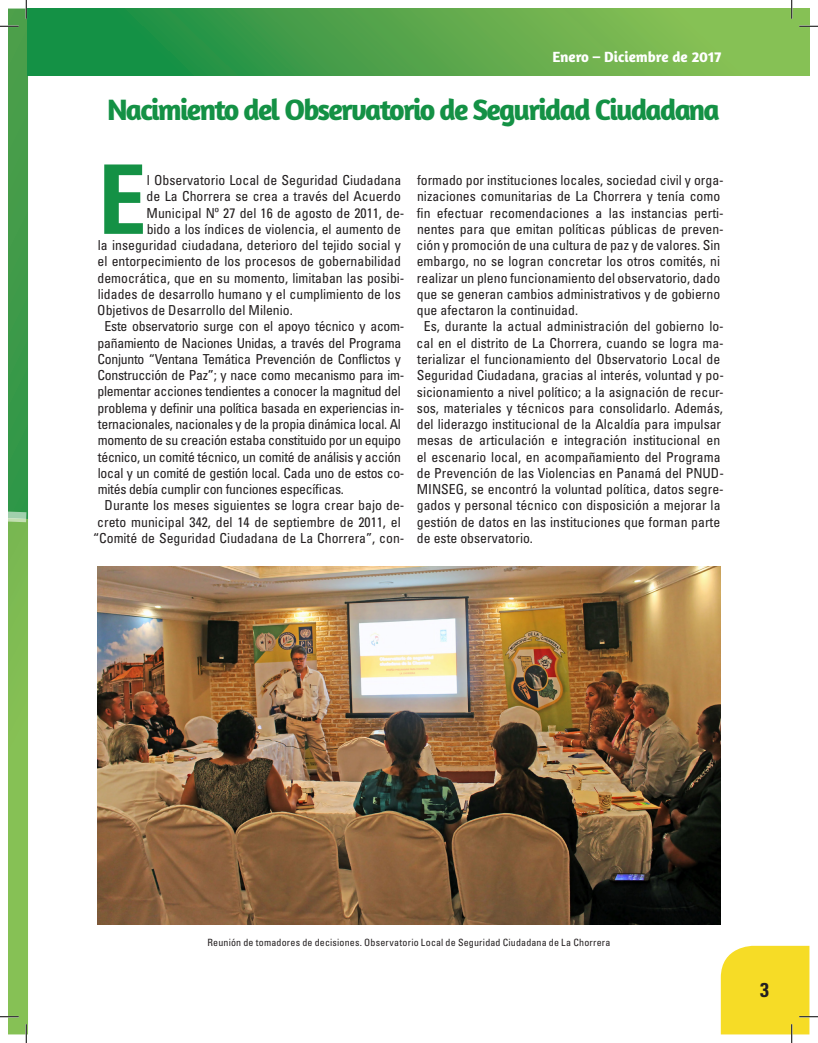
<style>
.page{position:relative;width:818px;height:1043px;background:#fff}
.page>*{position:absolute;margin:0;border:0;box-sizing:border-box;transform-origin:0 0}
.t1{font:700 condensed 96px "Univers LT Std";color:#149145}
.t2{font:700 30px "Amaranth";letter-spacing:-.06em;color:#149145}
.t3{font:700 condensed 20px "Univers LT Std";color:#231f20}
.t4{font:700 15px "Amaranth";color:#fff}
.t5{font:condensed 13.75px "Univers LT Std";color:#231f20}
.t6{font:condensed 13.75px "Univers LT Std";letter-spacing:-.02em;color:#231f20}
.t7{font:condensed 10px "Univers LT Std";letter-spacing:.015em;color:#231f20}
</style>
<div class="page">
<svg style="left:28px;top:9px;width:781px;height:67px;background:#52a64c"></svg>
<img style="left:97px;top:566px;width:623px;height:358px">
<svg style="left:799px;top:25px;width:19px;height:2px"></svg>
<svg style="left:0;top:0;width:28px;height:1042px"></svg>
<svg style="left:790px;top:0;width:2px;height:19px"></svg>
<svg style="left:720px;top:945px;width:98px;height:97px"></svg>
<p class="t4" style="left:552px;top:47px;width:171px">Enero – Diciembre de 2017</p>
<h2 class="t2" style="left:107px;top:91px;width:614px">Nacimiento del Observatorio de Seguridad Ciudadana</h2>
<h1 class="t1" style="left:98px;top:141px;width:50px">E</h1>
<p class="t5" style="left:147px;top:171px;width:256px">l Observatorio Local de Seguridad Ciudadana</p>
<p class="t5" style="left:417px;top:171px;width:308px">formado por instituciones locales, sociedad civil y orga-</p>
<p class="t5" style="left:417px;top:188px;width:304px">nizaciones comunitarias de La Chorrera y tenía como</p>
<p class="t5" style="left:417px;top:204px;width:308px">fin efectuar recomendaciones a las instancias perti-</p>
<p class="t5" style="left:417px;top:220px;width:308px">nentes para que emitan políticas públicas de preven-</p>
<p class="t5" style="left:416px;top:236px;width:305px">ción y promoción de una cultura de paz y de valores. Sin</p>
<p class="t5" style="left:417px;top:253px;width:305px">embargo, no se logran concretar los otros comités, ni</p>
<p class="t5" style="left:417px;top:269px;width:305px">realizar un pleno funcionamiento del observatorio, dado</p>
<p class="t5" style="left:417px;top:285px;width:305px">que se generan cambios administrativos y de gobierno</p>
<p class="t5" style="left:417px;top:301px;width:163px">que afectaron la continuidad.</p>
<p class="t5" style="left:424px;top:318px;width:301px">Es, durante la actual administración del gobierno lo-</p>
<p class="t5" style="left:416px;top:334px;width:308px">cal en el distrito de La Chorrera, cuando se logra ma-</p>
<p class="t5" style="left:417px;top:350px;width:304px">terializar el funcionamiento del Observatorio Local de</p>
<p class="t5" style="left:416px;top:366px;width:309px">Seguridad Ciudadana, gracias al interés, voluntad y po-</p>
<p class="t5" style="left:417px;top:383px;width:308px">sicionamiento a nivel político; a la asignación de recur-</p>
<p class="t5" style="left:417px;top:399px;width:307px">sos, materiales y técnicos para consolidarlo. Además,</p>
<p class="t5" style="left:417px;top:415px;width:306px">del liderazgo institucional de la Alcaldía para impulsar</p>
<p class="t5" style="left:417px;top:431px;width:304px">mesas de articulación e integración institucional en</p>
<p class="t5" style="left:417px;top:448px;width:305px">el escenario local, en acompañamiento del Programa</p>
<p class="t5" style="left:417px;top:464px;width:308px">de Prevención de las Violencias en Panamá del PNUD-</p>
<p class="t5" style="left:417px;top:480px;width:308px">MINSEG, se encontró la voluntad política, datos segre-</p>
<p class="t5" style="left:417px;top:497px;width:305px">gados y personal técnico con disposición a mejorar la</p>
<p class="t5" style="left:417px;top:513px;width:305px">gestión de datos en las instituciones que forman parte</p>
<p class="t5" style="left:417px;top:529px;width:118px">de este observatorio.</p>
<p class="t5" style="left:147px;top:188px;width:256px">de La Chorrera se crea a través del Acuerdo</p>
<p class="t5" style="left:147px;top:204px;width:259px">Municipal Nº 27 del 16 de agosto de 2011, de-</p>
<p class="t5" style="left:147px;top:220px;width:256px">bido a los índices de violencia, el aumento de</p>
<p class="t5" style="left:98px;top:236px;width:305px">la inseguridad ciudadana, deterioro del tejido social y</p>
<p class="t5" style="left:97px;top:253px;width:305px">el entorpecimiento de los procesos de gobernabilidad</p>
<p class="t5" style="left:97px;top:269px;width:308px">democrática, que en su momento, limitaban las posibi-</p>
<p class="t5" style="left:98px;top:285px;width:304px">lidades de desarrollo humano y el cumplimiento de los</p>
<p class="t5" style="left:97px;top:301px;width:197px">Objetivos de Desarrollo del Milenio.</p>
<p class="t6" style="left:105px;top:318px;width:301px">Este observatorio surge con el apoyo técnico y acom-</p>
<p class="t6" style="left:98px;top:334px;width:305px">pañamiento de Naciones Unidas, a través del Programa</p>
<p class="t6" style="left:97px;top:350px;width:305px">Conjunto “Ventana Temática Prevención de Conflictos y</p>
<p class="t6" style="left:97px;top:366px;width:308px">Construcción de Paz”; y nace como mecanismo para im-</p>
<p class="t6" style="left:98px;top:383px;width:305px">plementar acciones tendientes a conocer la magnitud del</p>
<p class="t6" style="left:98px;top:399px;width:308px">problema y definir una política basada en experiencias in-</p>
<p class="t6" style="left:98px;top:415px;width:304px">ternacionales, nacionales y de la propia dinámica local. Al</p>
<p class="t6" style="left:98px;top:431px;width:304px">momento de su creación estaba constituido por un equipo</p>
<p class="t6" style="left:98px;top:448px;width:304px">técnico, un comité técnico, un comité de análisis y acción</p>
<p class="t6" style="left:98px;top:464px;width:308px">local y un comité de gestión local. Cada uno de estos co-</p>
<p class="t6" style="left:98px;top:480px;width:248px">mités debía cumplir con funciones específicas.</p>
<p class="t5" style="left:105px;top:496px;width:301px">Durante los meses siguientes se logra crear bajo de-</p>
<p class="t5" style="left:97px;top:513px;width:305px">creto municipal 342, del 14 de septiembre de 2011, el</p>
<p class="t5" style="left:93px;top:529px;width:313px">“Comité de Seguridad Ciudadana de La Chorrera”, con-</p>
<p class="t7" style="left:207px;top:935px;width:404px">Reunión de tomadores de decisiones. Observatorio Local de Seguridad Ciudadana de La Chorrera</p>
<h3 class="t3" style="left:760px;top:978px;width:10px">3</h3>
</div>
